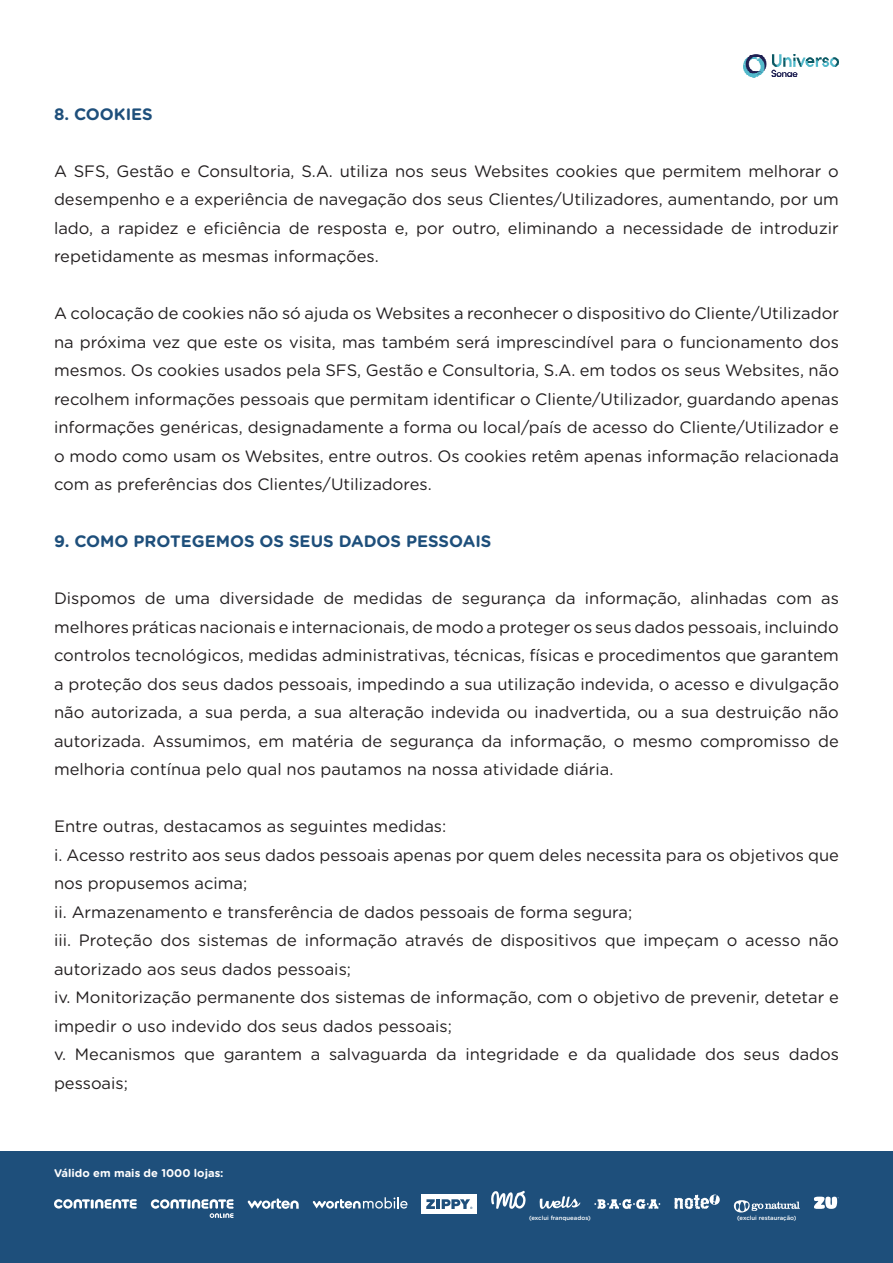
<style>
.page{position:relative;width:893px;height:1263px;background:#fff}
.page>*{position:absolute;margin:0;border:0;box-sizing:border-box;transform-origin:0 0}
.t1{font:16.5px/28.5px "Gotham Rounded";color:#231f20;text-align:justify}
.t2{font:700 16.5px "Gotham Rounded";color:#1e4f7b}
.t3{font:700 11.1px "Gotham Rounded";color:#fff}
.t4{font:500 6px "Gotham Rounded";color:#fff}
</style>
<div class="page">
<img style="left:744px;top:54px;width:95px;height:24px">
<div style="left:0;top:1151px;width:893px;height:112px;background:#1e4f7b"></div>
<svg style="left:539px;top:1196px;width:41px;height:13px"></svg>
<svg style="left:151px;top:1199px;width:83px;height:19px"></svg>
<svg style="left:54px;top:1199px;width:83px;height:9px"></svg>
<svg style="left:594px;top:1199px;width:66px;height:10px"></svg>
<div style="left:422px;top:1194px;width:55px;height:20px;background:#fff"></div>
<svg style="left:426px;top:1199px;width:46px;height:10px"></svg>
<svg style="left:491px;top:1190px;width:35px;height:19px"></svg>
<svg style="left:674px;top:1194px;width:46px;height:15px"></svg>
<svg style="left:248px;top:1198px;width:51px;height:11px"></svg>
<svg style="left:313px;top:1197px;width:94px;height:11px"></svg>
<svg style="left:734px;top:1200px;width:66px;height:12px"></svg>
<svg style="left:814px;top:1196px;width:25px;height:13px"></svg>
<p class="t2" style="left:54px;top:102px;width:100px">8. COOKIES</p>
<p class="t1" style="left:54px;top:156px;width:786px">A SFS, Gestão e Consultoria, S.A. utiliza nos seus Websites cookies que permitem melhorar o desempenho e a experiência de navegação dos seus Clientes/Utilizadores, aumentando, por um lado, a rapidez e eficiência de resposta e, por outro, eliminando a necessidade de introduzir repetidamente as mesmas informações.</p>
<p class="t1" style="left:54px;top:298px;width:786px">A colocação de cookies não só ajuda os Websites a reconhecer o dispositivo do Cliente/Utilizador na próxima vez que este os visita, mas também será imprescindível para o funcionamento dos mesmos. Os cookies usados pela SFS, Gestão e Consultoria, S.A. em todos os seus Websites, não recolhem informações pessoais que permitam identificar o Cliente/Utilizador, guardando apenas informações genéricas, designadamente a forma ou local/país de acesso do Cliente/Utilizador e o modo como usam os Websites, entre outros. Os cookies retêm apenas informação relacionada com as preferências dos Clientes/Utilizadores.</p>
<p class="t2" style="left:54px;top:529px;width:439px">9. COMO PROTEGEMOS OS SEUS DADOS PESSOAIS</p>
<p class="t1" style="left:54px;top:583px;width:786px">Dispomos de uma diversidade de medidas de segurança da informação, alinhadas com as melhores práticas nacionais e internacionais, de modo a proteger os seus dados pessoais, incluindo controlos tecnológicos, medidas administrativas, técnicas, físicas e procedimentos que garantem a proteção dos seus dados pessoais, impedindo a sua utilização indevida, o acesso e divulgação não autorizada, a sua perda, a sua alteração indevida ou inadvertida, ou a sua destruição não autorizada. Assumimos, em matéria de segurança da informação, o mesmo compromisso de melhoria contínua pelo qual nos pautamos na nossa atividade diária.</p>
<p class="t1" style="left:54px;top:811px;width:787px;text-align:left">Entre outras, destacamos as seguintes medidas:<br>i. Acesso restrito aos seus dados pessoais apenas por quem deles necessita para os objetivos que nos propusemos acima;<br>ii. Armazenamento e transferência de dados pessoais de forma segura;<br>iii. Proteção dos sistemas de informação através de dispositivos que impeçam o acesso não autorizado aos seus dados pessoais;<br>iv. Monitorização permanente dos sistemas de informação, com o objetivo de prevenir, detetar e impedir o uso indevido dos seus dados pessoais;<br>v. Mecanismos que garantem a salvaguarda da integridade e da qualidade dos seus dados pessoais;</p>
<p class="t3" style="left:54px;top:1165px;width:171px">Válido em mais de 1000 lojas:</p>
<p class="t4" style="left:529px;top:1213px;width:63px">(exclui franqueados)</p>
<p class="t4" style="left:737px;top:1213px;width:61px">(exclui restauração)</p>
</div>
